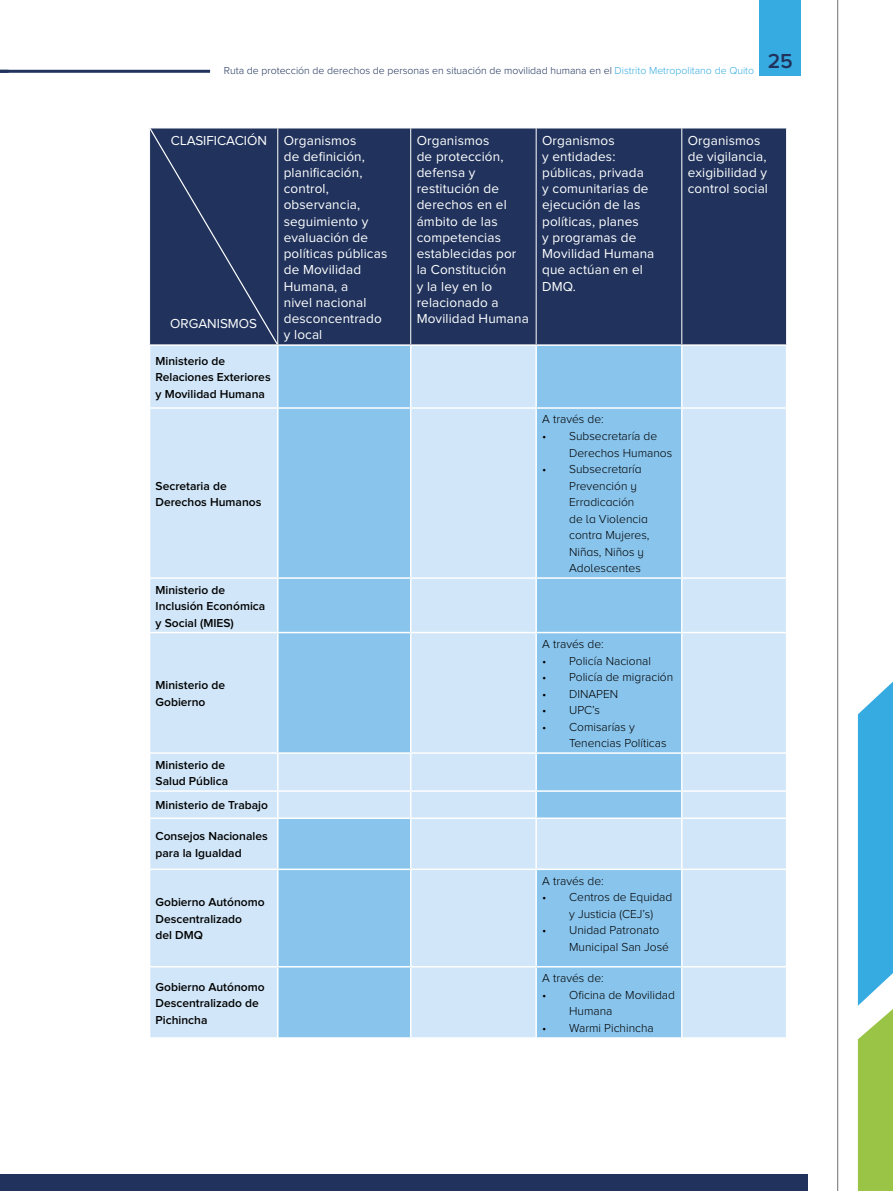
<style>
.page{position:relative;width:893px;height:1191px;background:#fff}
.page>*{position:absolute;margin:0;border:0;box-sizing:border-box;transform-origin:0 0}
.t1{font:13.5px/16.2px "Proxima Nova";letter-spacing:.01em;color:#fff}
.t2{font:300 12px/16.5px "Proxima Nova";color:#000}
.t3{font:600 12px/16.5px "Proxima Nova";color:#000}
.t4{font:300 10.5px "Proxima Nova";color:#21335c}
.s1{color:#35abe2}
</style>
<div class="page">
<div style="left:759px;top:0;width:42px;height:76px;background:#35abe2"></div>
<svg style="left:858px;top:681px;width:35px;height:510px;background:#6abbb1"></svg>
<hr style="left:0;top:70px;width:210px;height:3px;background:#21335c">
<hr style="left:837px;top:0;width:1px;height:1191px;background:#706f6f">
<div style="left:0;top:1174px;width:808px;height:17px;background:#21335c"></div>
<div style="left:278px;top:129px;width:508px;height:215px;background:#21335c"></div>
<div style="left:150px;top:346px;width:636px;height:691px;background:#d1e6f8"></div>
<svg style="left:279px;top:346px;width:402px;height:691px;background:#a3d0f0"></svg>
<hr style="left:410px;top:128px;width:1px;height:216px;background:#fff">
<hr style="left:536px;top:128px;width:1px;height:216px;background:#fff">
<hr style="left:681px;top:128px;width:1px;height:216px;background:#fff">
<hr style="left:277px;top:346px;width:2px;height:61px;background:#fff">
<hr style="left:410px;top:346px;width:1px;height:61px;background:#fff">
<hr style="left:535px;top:346px;width:2px;height:61px;background:#fff">
<hr style="left:681px;top:346px;width:2px;height:61px;background:#fff">
<hr style="left:149px;top:407px;width:129px;height:2px;background:#fff">
<hr style="left:278px;top:407px;width:133px;height:2px;background:#fff">
<hr style="left:277px;top:409px;width:2px;height:168px;background:#fff">
<hr style="left:411px;top:407px;width:125px;height:2px;background:#fff">
<hr style="left:410px;top:409px;width:1px;height:168px;background:#fff">
<hr style="left:536px;top:407px;width:146px;height:2px;background:#fff">
<hr style="left:535px;top:409px;width:2px;height:168px;background:#fff">
<hr style="left:682px;top:407px;width:105px;height:2px;background:#fff">
<hr style="left:681px;top:409px;width:2px;height:168px;background:#fff">
<hr style="left:149px;top:577px;width:129px;height:2px;background:#fff">
<hr style="left:278px;top:577px;width:133px;height:2px;background:#fff">
<hr style="left:277px;top:579px;width:2px;height:53px;background:#fff">
<hr style="left:411px;top:577px;width:125px;height:2px;background:#fff">
<hr style="left:410px;top:579px;width:1px;height:53px;background:#fff">
<hr style="left:536px;top:577px;width:146px;height:2px;background:#fff">
<hr style="left:535px;top:579px;width:2px;height:53px;background:#fff">
<hr style="left:682px;top:577px;width:105px;height:2px;background:#fff">
<hr style="left:681px;top:579px;width:2px;height:53px;background:#fff">
<hr style="left:149px;top:632px;width:129px;height:1px;background:#fff">
<hr style="left:278px;top:632px;width:133px;height:1px;background:#fff">
<hr style="left:277px;top:633px;width:2px;height:119px;background:#fff">
<hr style="left:411px;top:632px;width:125px;height:1px;background:#fff">
<hr style="left:410px;top:633px;width:1px;height:119px;background:#fff">
<hr style="left:536px;top:632px;width:146px;height:1px;background:#fff">
<hr style="left:535px;top:633px;width:2px;height:119px;background:#fff">
<hr style="left:682px;top:632px;width:105px;height:1px;background:#fff">
<hr style="left:681px;top:633px;width:2px;height:119px;background:#fff">
<hr style="left:149px;top:752px;width:129px;height:2px;background:#fff">
<hr style="left:278px;top:752px;width:133px;height:2px;background:#fff">
<hr style="left:277px;top:754px;width:2px;height:36px;background:#fff">
<hr style="left:411px;top:752px;width:125px;height:2px;background:#fff">
<hr style="left:410px;top:754px;width:1px;height:36px;background:#fff">
<hr style="left:536px;top:752px;width:146px;height:2px;background:#fff">
<hr style="left:535px;top:754px;width:2px;height:36px;background:#fff">
<hr style="left:682px;top:752px;width:105px;height:2px;background:#fff">
<hr style="left:681px;top:754px;width:2px;height:36px;background:#fff">
<hr style="left:149px;top:790px;width:129px;height:2px;background:#fff">
<hr style="left:278px;top:790px;width:133px;height:2px;background:#fff">
<hr style="left:277px;top:792px;width:2px;height:25px;background:#fff">
<hr style="left:411px;top:790px;width:125px;height:2px;background:#fff">
<svg style="left:410px;top:792px;width:1px;height:25px"></svg>
<hr style="left:536px;top:790px;width:146px;height:2px;background:#fff">
<hr style="left:535px;top:792px;width:2px;height:25px;background:#fff">
<hr style="left:682px;top:790px;width:105px;height:2px;background:#fff">
<hr style="left:681px;top:792px;width:2px;height:25px;background:#fff">
<hr style="left:149px;top:817px;width:129px;height:2px;background:#fff">
<hr style="left:278px;top:817px;width:133px;height:2px;background:#fff">
<hr style="left:277px;top:819px;width:2px;height:49px;background:#fff">
<hr style="left:411px;top:817px;width:125px;height:2px;background:#fff">
<hr style="left:410px;top:819px;width:1px;height:49px;background:#fff">
<hr style="left:536px;top:817px;width:146px;height:2px;background:#fff">
<hr style="left:535px;top:819px;width:2px;height:49px;background:#fff">
<hr style="left:682px;top:817px;width:105px;height:2px;background:#fff">
<hr style="left:681px;top:819px;width:2px;height:49px;background:#fff">
<hr style="left:149px;top:868px;width:129px;height:2px;background:#fff">
<hr style="left:278px;top:868px;width:133px;height:2px;background:#fff">
<hr style="left:277px;top:870px;width:2px;height:96px;background:#fff">
<hr style="left:411px;top:868px;width:125px;height:2px;background:#fff">
<hr style="left:410px;top:870px;width:1px;height:96px;background:#fff">
<hr style="left:536px;top:868px;width:146px;height:2px;background:#fff">
<hr style="left:535px;top:870px;width:2px;height:96px;background:#fff">
<hr style="left:682px;top:868px;width:105px;height:2px;background:#fff">
<hr style="left:681px;top:870px;width:2px;height:96px;background:#fff">
<hr style="left:149px;top:966px;width:129px;height:1px;background:#fff">
<hr style="left:278px;top:966px;width:133px;height:1px;background:#fff">
<hr style="left:277px;top:967px;width:2px;height:70px;background:#fff">
<hr style="left:411px;top:966px;width:125px;height:1px;background:#fff">
<hr style="left:410px;top:967px;width:1px;height:70px;background:#fff">
<hr style="left:536px;top:966px;width:146px;height:1px;background:#fff">
<hr style="left:535px;top:967px;width:2px;height:70px;background:#fff">
<hr style="left:682px;top:966px;width:105px;height:1px;background:#fff">
<hr style="left:681px;top:967px;width:2px;height:70px;background:#fff">
<div style="left:150px;top:128px;width:127px;height:216px;background:#21335c"></div>
<p class="t4" style="left:224px;top:64px;width:570px">Ruta de protección de derechos de personas en situación de movilidad humana en el <span class="s1">Distrito Metropolitano de Quito</span> <sup>25</sup></p>
<p class="t1" style="left:171px;top:132px;width:97px">CLASIFICACIÓN</p>
<p class="t1" style="left:170px;top:316px;width:88px">ORGANISMOS</p>
<p class="t3" style="left:156px;top:353px;width:117px">Ministerio de<br>Relaciones Exteriores y Movilidad Humana</p>
<p class="t3" style="left:156px;top:477px;width:107px">Secretaria de<br>Derechos Humanos</p>
<p class="t3" style="left:156px;top:581px;width:111px">Ministerio de<br>Inclusión Económica y Social (MIES)</p>
<p class="t3" style="left:156px;top:677px;width:71px">Ministerio de<br>Gobierno</p>
<p class="t3" style="left:156px;top:756px;width:74px">Ministerio de<br>Salud Pública</p>
<p class="t3" style="left:156px;top:797px;width:114px">Ministerio de Trabajo</p>
<p class="t3" style="left:156px;top:828px;width:114px">Consejos Nacionales para la Igualdad</p>
<p class="t3" style="left:156px;top:894px;width:111px">Gobierno Autónomo<br>Descentralizado<br>del DMQ</p>
<p class="t3" style="left:156px;top:978px;width:111px">Gobierno Autónomo<br>Descentralizado de<br>Pichincha</p>
<p class="t1" style="left:284px;top:132px;width:105px">Organismos<br>de definición, planificación, control, observancia, seguimiento y evaluación de políticas públicas de Movilidad<br>Humana, a<br>nivel nacional desconcentrado y local</p>
<p class="t1" style="left:417px;top:132px;width:114px">Organismos<br>de protección, defensa y restitución de derechos en el ámbito de las competencias establecidas por la Constitución<br>y la ley en lo relacionado a<br>Movilidad Humana</p>
<p class="t1" style="left:542px;top:132px;width:114px">Organismos<br>y entidades: públicas, privada<br>y comunitarias de ejecución de las políticas, planes<br>y programas de<br>Movilidad Humana que actúan en el<br>DMQ.</p>
<p class="t1" style="left:688px;top:132px;width:82px">Organismos de vigilancia, exigibilidad y control social</p>
<p class="t2" style="left:542px;top:411px;width:63px">A través de:</p>
<p class="t2" style="left:569px;top:428px;width:105px;text-indent:-27px">• Subsecretaría de<br>Derechos Humanos</p>
<p class="t2" style="left:569px;top:461px;width:82px;text-indent:-27px">• Subsecretaría<br>Prevención y<br>Erradicación de la Violencia contra Mujeres,<br>Niñas, Niños y<br>Adolescentes</p>
<p class="t2" style="left:542px;top:636px;width:63px">A través de:</p>
<p class="t2" style="left:542px;top:652px;width:110px">• Policía Nacional</p>
<p class="t2" style="left:542px;top:669px;width:133px">• Policía de migración</p>
<p class="t2" style="left:542px;top:685px;width:78px">• DINAPEN</p>
<p class="t2" style="left:542px;top:702px;width:59px">• UPC’s</p>
<p class="t2" style="left:569px;top:718px;width:99px;text-indent:-27px">• Comisarías y<br>Tenencias Políticas</p>
<p class="t2" style="left:542px;top:873px;width:63px">A través de:</p>
<p class="t2" style="left:569px;top:889px;width:105px;text-indent:-27px">• Centros de Equidad y Justicia (CEJ’s)</p>
<p class="t2" style="left:569px;top:922px;width:101px;text-indent:-27px">• Unidad Patronato<br>Municipal San José</p>
<p class="t2" style="left:542px;top:970px;width:63px">A través de:</p>
<p class="t2" style="left:569px;top:986px;width:107px;text-indent:-27px">• Oficina de Movilidad<br>Humana</p>
<p class="t2" style="left:542px;top:1019px;width:113px">• Warmi Pichincha</p>
</div>
